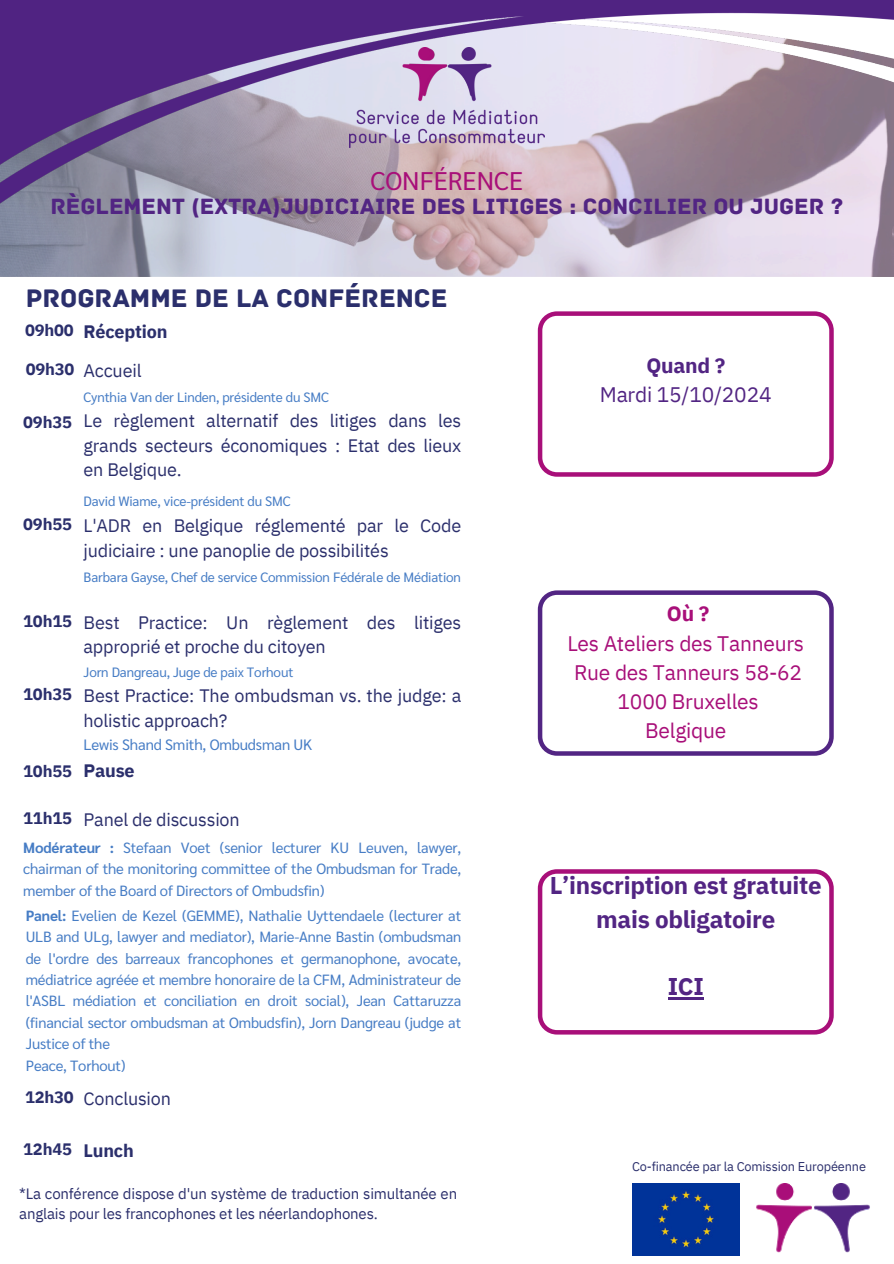
<style>
.page{position:relative;width:894px;height:1264px;background:#fff}
.page>*{position:absolute;margin:0;border:0;box-sizing:border-box;transform-origin:0 0}
.t1{font:26.7px "Archive";color:#2b2f6c}
.t2{font:25.5px "Sarabun";color:#a80f79}
.t3{font:700 24.15px/33.8px "IBM Plex Sans";letter-spacing:-.01em;color:#522583;text-align:center}
.t4{font:23.25px "Archive";color:#522583}
.t5{font:21px/29.2px "IBM Plex Sans";letter-spacing:-.01em;color:#a80f79;text-align:center}
.t6{font:21px/29.2px "IBM Plex Sans";letter-spacing:-.01em;color:#522583;text-align:center}
.t7{font:18px/24.8px "IBM Plex Sans";letter-spacing:-.01em;color:#2b2f6c}
.t8{font:700 18px "IBM Plex Sans";letter-spacing:-.01em;color:#2b2f6c}
.t9{font:700 16.5px "IBM Plex Sans";letter-spacing:-.01em;color:#2b2f6c}
.t10{font:15px/20.2px "IBM Plex Sans";letter-spacing:-.01em;color:#2b2f6c}
.t11{font:15px "Sarabun";letter-spacing:-.01em;color:#477dc5}
.t12{font:14.85px/21.3px "Sarabun";letter-spacing:-.01em;color:#477dc5;text-align:justify}
.t13{font:13.5px "Sarabun";letter-spacing:-.01em;color:#477dc5}
.t14{font:12.75px "IBM Plex Sans";letter-spacing:-.01em;color:#2b2f6c}
.s1{font-weight:700}
</style>
<div class="page">
<div style="left:632px;top:1183px;width:106px;height:72px;background:#039"></div>
<img style="left:0;top:239px;width:893px;height:38px">
<img style="left:0;top:0;width:893px;height:239px">
<svg style="left:537px;top:311px;width:296px;height:165px"></svg>
<svg style="left:537px;top:590px;width:296px;height:165px"></svg>
<svg style="left:537px;top:869px;width:296px;height:165px"></svg>
<img style="left:756px;top:1183px;width:114px;height:70px">
<img style="left:349px;top:48px;width:195px;height:100px">
<hr style="left:667px;top:997px;width:36px;height:2px;background:#522583">
<h2 class="t2" style="left:370px;top:163px;width:154px">CONFÉRENCE</h2>
<h3 class="t4" style="left:50px;top:192px;width:794px">RÈGLEMENT (EXTRA)JUDICIAIRE DES LITIGES : CONCILIER OU JUGER ?</h3>
<h3 class="t1" style="left:26px;top:282px;width:423px">PROGRAMME DE LA CONFÉRENCE</h3>
<h5 class="t9" style="left:25px;top:319px;width:50px">09h00</h5>
<h4 class="t8" style="left:83px;top:319px;width:85px">Réception</h4>
<h6 class="t9" style="left:26px;top:357px;width:50px">09h30</h6>
<p class="t7" style="left:83px;top:357px;width:59px">Accueil</p>
<h6 class="t9" style="left:23px;top:410px;width:50px">09h35</h6>
<h5 class="t7" style="left:83px;top:407px;width:379px;text-align:justify">Le règlement alternatif des litiges dans les grands secteurs économiques : Etat des lieux en Belgique.</h5>
<p class="t13" style="left:83px;top:491px;width:208px">David Wiame, vice-président du SMC</p>
<h5 class="t9" style="left:23px;top:513px;width:50px">09h55</h5>
<h6 class="t7" style="left:83px;top:513px;width:379px">L'ADR en Belgique réglementé par le Code judiciaire : une panoplie de possibilités</h6>
<p class="t13" style="left:83px;top:568px;width:379px">Barbara Gayse, Chef de service Commission Fédérale de Médiation</p>
<h5 class="t9" style="left:23px;top:609px;width:50px">10h15</h5>
<h6 class="t7" style="left:83px;top:609px;width:379px">Best Practice: Un règlement des litiges approprié et proche du citoyen</h6>
<p class="t13" style="left:83px;top:662px;width:211px">Jorn Dangreau, Juge de paix Torhout</p>
<h5 class="t9" style="left:23px;top:683px;width:50px">10h35</h5>
<h6 class="t7" style="left:83px;top:683px;width:379px">Best Practice: The ombudsman vs. the judge: a holistic approach?</h6>
<h5 class="t11" style="left:83px;top:734px;width:230px">Lewis Shand Smith, Ombudsman UK</h5>
<p class="t9" style="left:23px;top:760px;width:50px">10h55</p>
<h5 class="t8" style="left:83px;top:758px;width:53px">Pause</h5>
<h4 class="t9" style="left:23px;top:807px;width:50px">11h15</h4>
<h5 class="t7" style="left:83px;top:807px;width:158px">Panel de discussion</h5>
<h6 class="t12" style="left:23px;top:836px;width:439px"><span class="s1">Modérateur :</span> Stefaan Voet (senior lecturer KU Leuven, lawyer, chairman of the monitoring committee of the Ombudsman for Trade, member of the Board of Directors of Ombudsfin)</h6>
<p class="t12" style="left:26px;top:904px;width:437px"><span class="s1">Panel:</span> Evelien de Kezel (GEMME), Nathalie Uyttendaele (lecturer at ULB and ULg, lawyer and mediator), Marie-Anne Bastin (ombudsman de l'ordre des barreaux francophones et germanophone, avocate, médiatrice agréée et membre honoraire de la CFM, Administrateur de l'ASBL médiation et conciliation en droit social), Jean Cattaruzza (financial sector ombudsman at Ombudsfin), Jorn Dangreau (judge at Justice of the</p>
<p class="t12" style="left:26px;top:1053px;width:101px">Peace, Torhout)</p>
<p class="t9" style="left:25px;top:1085px;width:50px">12h30</p>
<h5 class="t7" style="left:83px;top:1085px;width:89px">Conclusion</h5>
<h6 class="t9" style="left:23px;top:1138px;width:50px">12h45</h6>
<h2 class="t8" style="left:83px;top:1138px;width:52px">Lunch</h2>
<h5 class="t13" style="left:83px;top:387px;width:247px">Cynthia Van der Linden, présidente du SMC</h5>
<p class="t10" style="left:19px;top:1183px;width:439px">*La conférence dispose d'un système de traduction simultanée en anglais pour les francophones et les néerlandophones.</p>
<h5 class="t6" style="left:599px;top:350px;width:173px"><span class="s1">Quand ?<br></span>Mardi 15/10/2024</h5>
<h1 class="t5" style="left:567px;top:599px;width:238px"><span class="s1">Où ?<br></span>Les Ateliers des Tanneurs<br>Rue des Tanneurs 58-62<br>1000 Bruxelles<br>Belgique</h1>
<h5 class="t3" style="left:549px;top:868px;width:273px">L’inscription est gratuite mais obligatoire</h5>
<h5 class="t3" style="left:667px;top:969px;width:38px">ICI</h5>
<p class="t14" style="left:632px;top:1157px;width:235px">Co-financée par la Comission Européenne</p>
</div>
